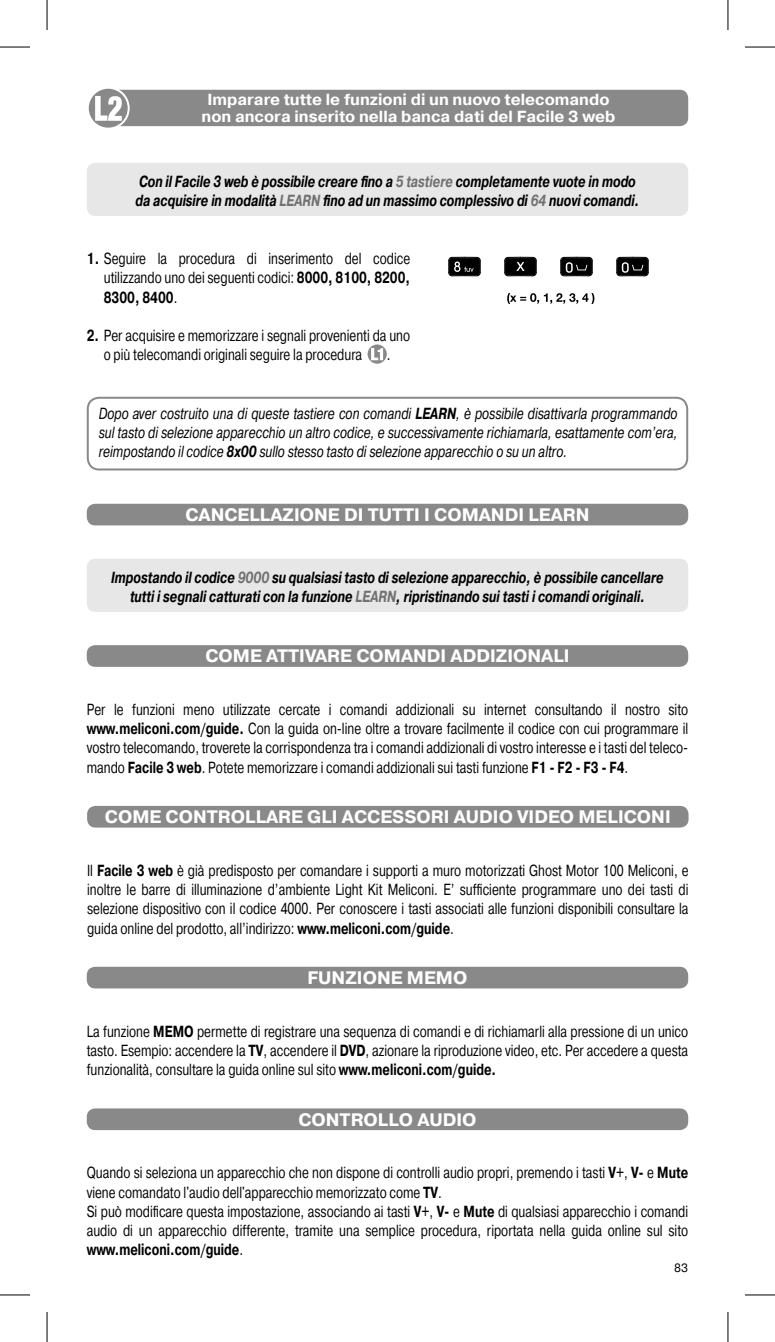
<style>
.page{position:relative;width:775px;height:1342px;background:#fff}
.page>*{position:absolute;margin:0;border:0;box-sizing:border-box;transform-origin:0 0}
.t1{font:700 18px "Pragmatica TT";color:#fff}
.t2{font:16px/19.2px "Pragmatica TT";color:#000;text-align:justify;scale:.75 1}
.t3{font:italic 700 16px/19.2px "Pragmatica TT";color:#000;text-align:center;scale:.75 1}
.t4{font:italic 16px/19.2px "Pragmatica TT";color:#000;text-align:justify;scale:.75 1}
.t5{font:700 16px/17px "Pragmatica TT";color:#fff;text-align:center}
.t6{font:12px "Pragmatica TT";color:#000}
.s1{color:#717171}
.s2{font-weight:700}
</style>
<div class="page">
<div style="left:87px;top:503px;width:601px;height:22px;background:#898989;border-radius:9px"></div>
<div style="left:87px;top:558px;width:601px;height:54px;background:#e7e7e7;border-radius:9px"></div>
<div style="left:87px;top:805px;width:601px;height:22px;background:#898989;border-radius:9px"></div>
<div style="left:87px;top:966px;width:601px;height:22px;background:#898989;border-radius:9px"></div>
<div style="left:87px;top:1108px;width:601px;height:21px;background:#898989;border-radius:9px"></div>
<div style="left:107px;top:90px;width:581px;height:36px;background:#898989;border-radius:9px"></div>
<svg style="left:88px;top:88px;width:41px;height:41px"></svg>
<div style="left:87px;top:87px;width:43px;height:43px;border:2px solid #fff;border-radius:50%"></div>
<svg style="left:95px;top:96px;width:27px;height:25px"></svg>
<div style="left:87px;top:163px;width:601px;height:53px;background:#e7e7e7;border-radius:9px"></div>
<div style="left:87px;top:397px;width:601px;height:73px;border:2px solid #898989;border-radius:11px"></div>
<svg style="left:367px;top:344px;width:19px;height:19px"></svg>
<svg style="left:371px;top:348px;width:12px;height:12px"></svg>
<svg style="left:507px;top:293px;width:87px;height:11px"></svg>
<svg style="left:448px;top:257px;width:32px;height:19px"></svg>
<svg style="left:616px;top:257px;width:32px;height:19px"></svg>
<svg style="left:560px;top:257px;width:32px;height:19px"></svg>
<svg style="left:504px;top:257px;width:32px;height:19px"></svg>
<div style="left:87px;top:645px;width:601px;height:21px;background:#898989;border-radius:9px"></div>
<hr style="left:0;top:47px;width:30px;height:1px;background:#000">
<hr style="left:744px;top:47px;width:30px;height:1px;background:#000">
<hr style="left:0;top:1294px;width:30px;height:1px;background:#000">
<hr style="left:744px;top:1294px;width:30px;height:1px;background:#000">
<hr style="left:47px;top:0;width:1px;height:30px;background:#000">
<hr style="left:47px;top:1311px;width:1px;height:30px;background:#000">
<hr style="left:727px;top:0;width:1px;height:30px;background:#000">
<hr style="left:727px;top:1311px;width:1px;height:30px;background:#000">
<p class="t5" style="left:201px;top:91px;width:415px">Imparare tutte le funzioni di un nuovo telecomando non ancora inserito nella banca dati del Facile 3 web</p>
<p class="t3" style="left:135px;top:172px;width:673px;text-align:left">Con il Facile 3 web è possibile creare fino a <span class="s1">5 tastiere</span> completamente vuote in modo da acquisire in modalità <span class="s1">LEARN</span> fino ad un massimo complessivo di <span class="s1">64</span> nuovi comandi.</p>
<p class="t2" style="left:104px;top:250px;width:410px;text-indent:-17px"><span class="s2">1.</span> Seguire la procedura di inserimento del codice utilizzando uno dei seguenti codici: <span class="s2">8000, 8100, 8200, 8300, 8400</span>.</p>
<p class="t2" style="left:104px;top:327px;width:410px;line-height:18.6px;text-indent:-17px"><span class="s2">2.</span> Per acquisire e memorizzare i segnali provenienti da uno o più telecomandi originali seguire la procedura</p>
<p class="t2" style="left:386px;top:345px;width:6px">.</p>
<p class="t4" style="left:99px;top:404px;width:773px">Dopo aver costruito una di queste tastiere con comandi <span class="s2">LEARN</span>, è possibile disattivarla programmando sul tasto di selezione apparecchio un altro codice, e successivamente richiamarla, esattamente com’era, reimpostando il codice <span class="s2">8x00</span> sullo stesso tasto di selezione apparecchio o su un altro.</p>
<p class="t1" style="left:185px;top:504px;width:405px">CANCELLAZIONE DI TUTTI I COMANDI LEARN</p>
<p class="t3" style="left:111px;top:568px;width:738px">Impostando il codice <span class="s1">9000</span> su qualsiasi tasto di selezione apparecchio, è possibile cancellare tutti i segnali catturati con la funzione <span class="s1">LEARN</span>, ripristinando sui tasti i comandi originali.</p>
<p class="t1" style="left:205px;top:645px;width:365px">COME ATTIVARE COMANDI ADDIZIONALI</p>
<p class="t2" style="left:87px;top:700px;width:803px">Per le funzioni meno utilizzate cercate i comandi addizionali su internet consultando il nostro sito <span class="s2">www.meliconi.com/guide.</span> Con la guida on-line oltre a trovare facilmente il codice con cui programmare il vostro telecomando, troverete la corrispondenza tra i comandi addizionali di vostro interesse e i tasti del teleco&shy;mando <span class="s2">Facile 3 web</span>. Potete memorizzare i comandi addizionali sui tasti funzione <span class="s2">F1 - F2 - F3 - F4</span>.</p>
<p class="t1" style="left:105px;top:806px;width:567px">COME CONTROLLARE GLI ACCESSORI AUDIO VIDEO MELICONI</p>
<p class="t2" style="left:87px;top:861px;width:803px">Il <span class="s2">Facile 3 web</span> è già predisposto per comandare i supporti a muro motorizzati Ghost Motor 100 Meliconi, e inoltre le barre di illuminazione d’ambiente Light Kit Meliconi. E’ sufficiente programmare uno dei tasti di selezione dispositivo con il codice 4000. Per conoscere i tasti associati alle funzioni disponibili consultare la guida online del prodotto, all’indirizzo: <span class="s2">www.meliconi.com/guide</span>.</p>
<p class="t1" style="left:307px;top:967px;width:161px">FUNZIONE MEMO</p>
<p class="t2" style="left:87px;top:1022px;width:803px">La funzione <span class="s2">MEMO</span> permette di registrare una sequenza di comandi e di richiamarli alla pressione di un unico tasto. Esempio: accendere la <span class="s2">TV</span>, accendere il <span class="s2">DVD</span>, azionare la riproduzione video, etc. Per accedere a questa funzionalità, consultare la guida online sul sito <span class="s2">www.meliconi.com/guide.</span></p>
<p class="t1" style="left:298px;top:1108px;width:180px">CONTROLLO AUDIO</p>
<p class="t2" style="left:87px;top:1163px;width:803px;text-align:left">Quando si seleziona un apparecchio che non dispone di controlli audio propri, premendo i tasti <span class="s2">V+</span>, <span class="s2">V-</span> e <span class="s2">Mute </span>viene comandato l'audio dell'apparecchio memorizzato come <span class="s2">TV</span>.<br>Si può modificare questa impostazione, associando ai tasti <span class="s2">V+</span>, <span class="s2">V-</span> e <span class="s2">Mute</span> di qualsiasi apparecchio i comandi audio di un apparecchio differente, tramite una semplice procedura, riportata nella guida online sul sito <span class="s2">www.meliconi.com/guide</span>.</p>
<p class="t6" style="left:674px;top:1260px;width:15px">83</p>
</div>
